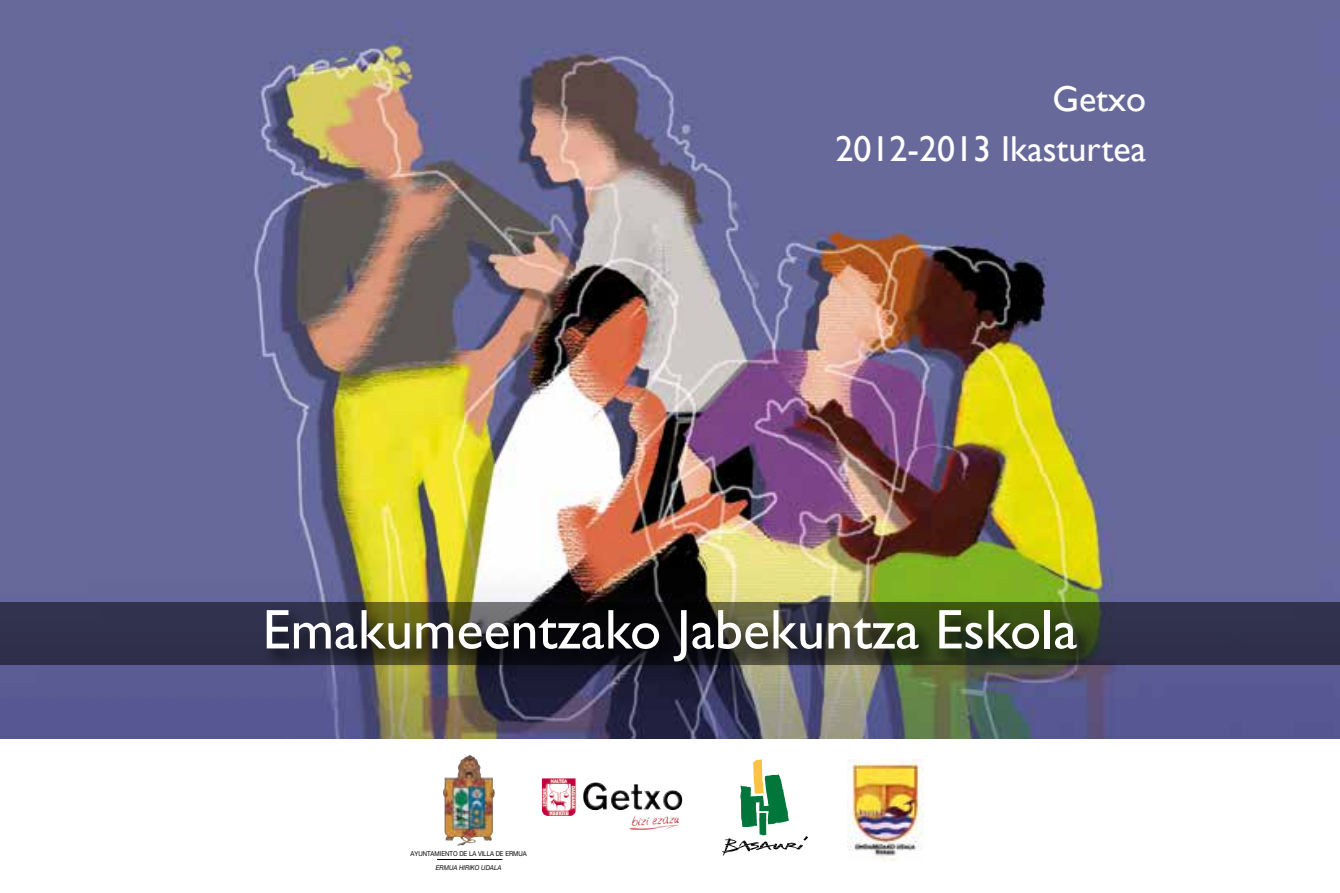
<style>
.page{position:relative;width:1340px;height:893px;background:#fff}
.page>*{position:absolute;margin:0;border:0;box-sizing:border-box;transform-origin:0 0}
.t1{font:56.25px "Gill Sans";color:#fff}
.t2{font:36px/49.5px "Gill Sans";color:#fff;text-align:right}
.t3{font:6.75px "Helvetica Neue";color:#000;scale:.9 1}
.t4{font:italic 6.75px "Helvetica Neue";color:#000;scale:.9 1}
</style>
<div class="page">
<img style="left:0;top:0;width:1339px;height:738px">
<svg style="left:722px;top:759px;width:86px;height:97px"></svg>
<img style="left:847px;top:759px;width:76px;height:103px">
<img style="left:542px;top:778px;width:34px;height:38px">
<img style="left:443px;top:755px;width:47px;height:91px">
<hr style="left:437px;top:859px;width:65px;height:1px;background:#000">
<svg style="left:0;top:603px;width:1339px;height:62px;background:#313248"></svg>
<div style="left:263px;top:608px;width:833px;height:74px;background:#000;opacity:.75"></div>
<p class="t2" style="left:835px;top:74px;width:312px">Getxo<br>2012-2013 Ikasturtea</p>
<p class="t1" style="left:262px;top:596px;width:816px">Emakumeentzako Jabekuntza Eskola</p>
<p class="t3" style="left:410px;top:850px;width:131px">AYUNTAMIENTO DE LA VILLA DE ERMUA</p>
<p class="t4" style="left:436px;top:863px;width:74px">ERMUA HIRIKO UDALA</p>
</div>
